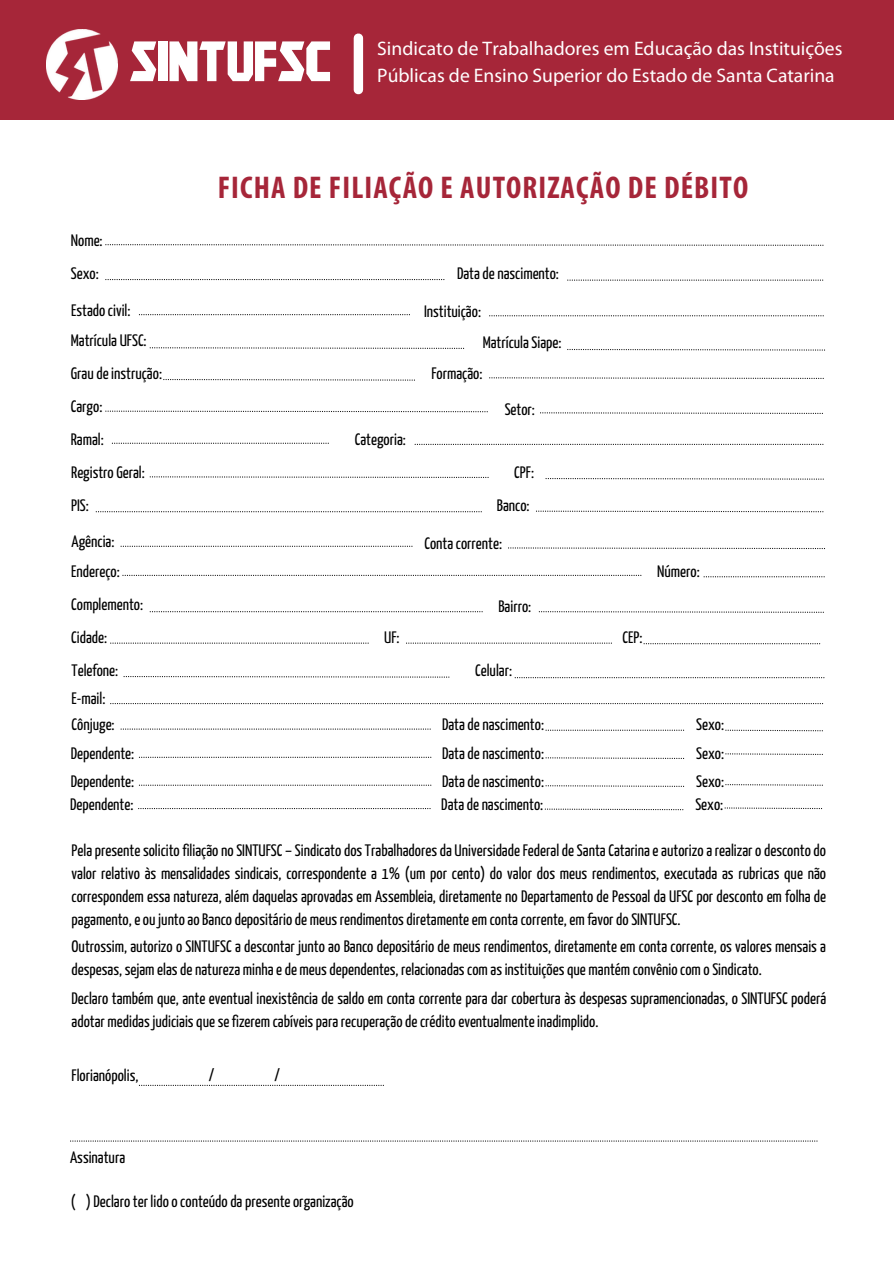
<style>
.page{position:relative;width:894px;height:1264px;background:#fff}
.page>*{position:absolute;margin:0;border:0;box-sizing:border-box;transform-origin:0 0}
.t1{font:59.55px "Kroftsmann";color:#fff}
.t2{font:700 condensed 31.5px "Myriad Pro";letter-spacing:.035em;color:#a62639}
.t3{font:19.65px/27.3px "Myriad Pro";color:#fff}
.t4{font:16.5px/23px "Yanone Kaffeesatz";color:#000}
</style>
<div class="page">
<svg style="left:105px;top:244px;width:718px;height:2px"></svg>
<svg style="left:105px;top:279px;width:339px;height:1px"></svg>
<svg style="left:567px;top:279px;width:256px;height:2px"></svg>
<svg style="left:139px;top:314px;width:271px;height:1px"></svg>
<svg style="left:489px;top:315px;width:334px;height:1px"></svg>
<svg style="left:150px;top:347px;width:314px;height:2px"></svg>
<svg style="left:163px;top:379px;width:252px;height:1px"></svg>
<svg style="left:489px;top:377px;width:334px;height:2px"></svg>
<svg style="left:105px;top:410px;width:382px;height:2px"></svg>
<svg style="left:112px;top:442px;width:217px;height:2px"></svg>
<svg style="left:139px;top:1084px;width:245px;height:1px"></svg>
<svg style="left:414px;top:444px;width:409px;height:1px"></svg>
<svg style="left:70px;top:1140px;width:747px;height:1px"></svg>
<div style="left:0;top:0;width:893px;height:119px;background:#a62639"></div>
<img style="left:46px;top:29px;width:72px;height:71px">
<div style="left:354px;top:38px;width:9px;height:52px;background:#fff"></div>
<svg style="left:567px;top:349px;width:256px;height:1px"></svg>
<svg style="left:150px;top:476px;width:338px;height:2px"></svg>
<svg style="left:96px;top:511px;width:385px;height:1px"></svg>
<svg style="left:536px;top:510px;width:287px;height:2px"></svg>
<svg style="left:120px;top:545px;width:292px;height:2px"></svg>
<svg style="left:508px;top:547px;width:315px;height:2px"></svg>
<svg style="left:122px;top:575px;width:519px;height:1px"></svg>
<svg style="left:150px;top:611px;width:332px;height:1px"></svg>
<svg style="left:538px;top:611px;width:285px;height:2px"></svg>
<svg style="left:110px;top:642px;width:258px;height:1px"></svg>
<svg style="left:123px;top:676px;width:326px;height:1px"></svg>
<svg style="left:514px;top:677px;width:310px;height:1px"></svg>
<svg style="left:703px;top:576px;width:121px;height:1px"></svg>
<svg style="left:540px;top:412px;width:282px;height:2px"></svg>
<svg style="left:545px;top:478px;width:278px;height:1px"></svg>
<svg style="left:406px;top:642px;width:204px;height:1px"></svg>
<svg style="left:643px;top:643px;width:177px;height:1px"></svg>
<svg style="left:110px;top:703px;width:711px;height:1px"></svg>
<svg style="left:120px;top:728px;width:310px;height:1px"></svg>
<svg style="left:545px;top:729px;width:139px;height:1px"></svg>
<svg style="left:725px;top:729px;width:97px;height:2px"></svg>
<svg style="left:139px;top:756px;width:292px;height:1px"></svg>
<svg style="left:545px;top:757px;width:139px;height:2px"></svg>
<svg style="left:725px;top:753px;width:97px;height:2px"></svg>
<svg style="left:139px;top:784px;width:292px;height:1px"></svg>
<svg style="left:545px;top:785px;width:139px;height:2px"></svg>
<svg style="left:725px;top:784px;width:96px;height:1px"></svg>
<svg style="left:138px;top:808px;width:292px;height:1px"></svg>
<svg style="left:544px;top:808px;width:139px;height:2px"></svg>
<svg style="left:724px;top:807px;width:96px;height:2px"></svg>
<p class="t1" style="left:129px;top:36px;width:203px">SINTUFSC</p>
<p class="t3" style="left:377px;top:37px;width:466px">Sindicato de Trabalhadores em Educação das Instituições<br>Públicas de Ensino Superior do Estado de Santa Catarina</p>
<p class="t2" style="left:218px;top:174px;width:531px">FICHA DE FILIAÇÃO E AUTORIZAÇÃO DE DÉBITO</p>
<p class="t4" style="left:71px;top:230px;width:33px">Nome:</p>
<p class="t4" style="left:71px;top:263px;width:29px">Sexo:</p>
<p class="t4" style="left:71px;top:300px;width:61px">Estado civil:</p>
<p class="t4" style="left:71px;top:329px;width:77px">Matrícula UFSC:</p>
<p class="t4" style="left:482px;top:332px;width:80px">Matrícula Siape:</p>
<p class="t4" style="left:71px;top:363px;width:93px">Grau de instrução:</p>
<p class="t4" style="left:431px;top:363px;width:53px">Formação:</p>
<p class="t4" style="left:457px;top:263px;width:103px">Data de nascimento:</p>
<p class="t4" style="left:424px;top:301px;width:58px">Instituição:</p>
<p class="t4" style="left:71px;top:396px;width:33px">Cargo:</p>
<p class="t4" style="left:71px;top:429px;width:35px">Ramal:</p>
<p class="t4" style="left:355px;top:429px;width:53px">Categoria:</p>
<p class="t4" style="left:504px;top:399px;width:32px">Setor:</p>
<p class="t4" style="left:71px;top:462px;width:75px">Registro Geral:</p>
<p class="t4" style="left:71px;top:495px;width:19px">PIS:</p>
<p class="t4" style="left:71px;top:531px;width:44px">Agência:</p>
<p class="t4" style="left:71px;top:561px;width:50px">Endereço:</p>
<p class="t4" style="left:657px;top:561px;width:44px">Número:</p>
<p class="t4" style="left:71px;top:594px;width:73px">Complemento:</p>
<p class="t4" style="left:498px;top:596px;width:34px">Bairro:</p>
<p class="t4" style="left:514px;top:462px;width:21px">CPF:</p>
<p class="t4" style="left:496px;top:495px;width:34px">Banco:</p>
<p class="t4" style="left:424px;top:532px;width:79px">Conta corrente:</p>
<p class="t4" style="left:71px;top:627px;width:37px">Cidade:</p>
<p class="t4" style="left:384px;top:627px;width:17px">UF:</p>
<p class="t4" style="left:622px;top:627px;width:21px">CEP:</p>
<p class="t4" style="left:71px;top:659px;width:48px">Telefone:</p>
<p class="t4" style="left:475px;top:659px;width:38px">Celular:</p>
<p class="t4" style="left:71px;top:688px;width:35px">E-mail:</p>
<p class="t4" style="left:71px;top:714px;width:45px">Cônjuge:</p>
<p class="t4" style="left:442px;top:714px;width:103px">Data de nascimento:</p>
<p class="t4" style="left:696px;top:714px;width:29px">Sexo:</p>
<p class="t4" style="left:71px;top:742px;width:65px">Dependente:</p>
<p class="t4" style="left:442px;top:742px;width:103px">Data de nascimento:</p>
<p class="t4" style="left:696px;top:742px;width:29px">Sexo:</p>
<p class="t4" style="left:71px;top:770px;width:65px">Dependente:</p>
<p class="t4" style="left:442px;top:770px;width:103px">Data de nascimento:</p>
<p class="t4" style="left:696px;top:770px;width:29px">Sexo:</p>
<p class="t4" style="left:70px;top:794px;width:65px">Dependente:</p>
<p class="t4" style="left:441px;top:794px;width:103px">Data de nascimento:</p>
<p class="t4" style="left:695px;top:794px;width:29px">Sexo:</p>
<p class="t4" style="left:71px;top:839px;width:756px;text-align:justify">Pela presente solicito filiação no SINTUFSC – Sindicato dos Trabalhadores da Universidade Federal de Santa Catarina e autorizo a realizar o desconto do valor relativo às mensalidades sindicais, correspondente a 1% (um por cento) do valor dos meus rendimentos, executada as rubricas que não correspondem essa natureza, além daquelas aprovadas em Assembleia, diretamente no Departamento de Pessoal da UFSC por desconto em folha de pagamento, e ou junto ao Banco depositário de meus rendimentos diretamente em conta corrente, em favor do SINTUFSC.</p>
<p class="t4" style="left:71px;top:936px;width:755px">Outrossim, autorizo o SINTUFSC a descontar junto ao Banco depositário de meus rendimentos, diretamente em conta corrente, os valores mensais a despesas, sejam elas de natureza minha e de meus dependentes, relacionadas com as instituições que mantém convênio com o Sindicato.</p>
<p class="t4" style="left:71px;top:988px;width:756px">Declaro também que, ante eventual inexistência de saldo em conta corrente para dar cobertura às despesas supramencionadas, o SINTUFSC poderá adotar medidasjudiciais que se fizerem cabíveis para recuperação de crédito eventualmente inadimplido.</p>
<p class="t4" style="left:71px;top:1065px;width:68px">Florianópolis,</p>
<p class="t4" style="left:209px;top:1065px;width:7px">/</p>
<p class="t4" style="left:274px;top:1065px;width:7px">/</p>
<p class="t4" style="left:70px;top:1146px;width:57px">Assinatura</p>
<p class="t4" style="left:71px;top:1191px;width:284px">( ) Declaro ter lido o conteúdo da presente organização</p>
</div>
